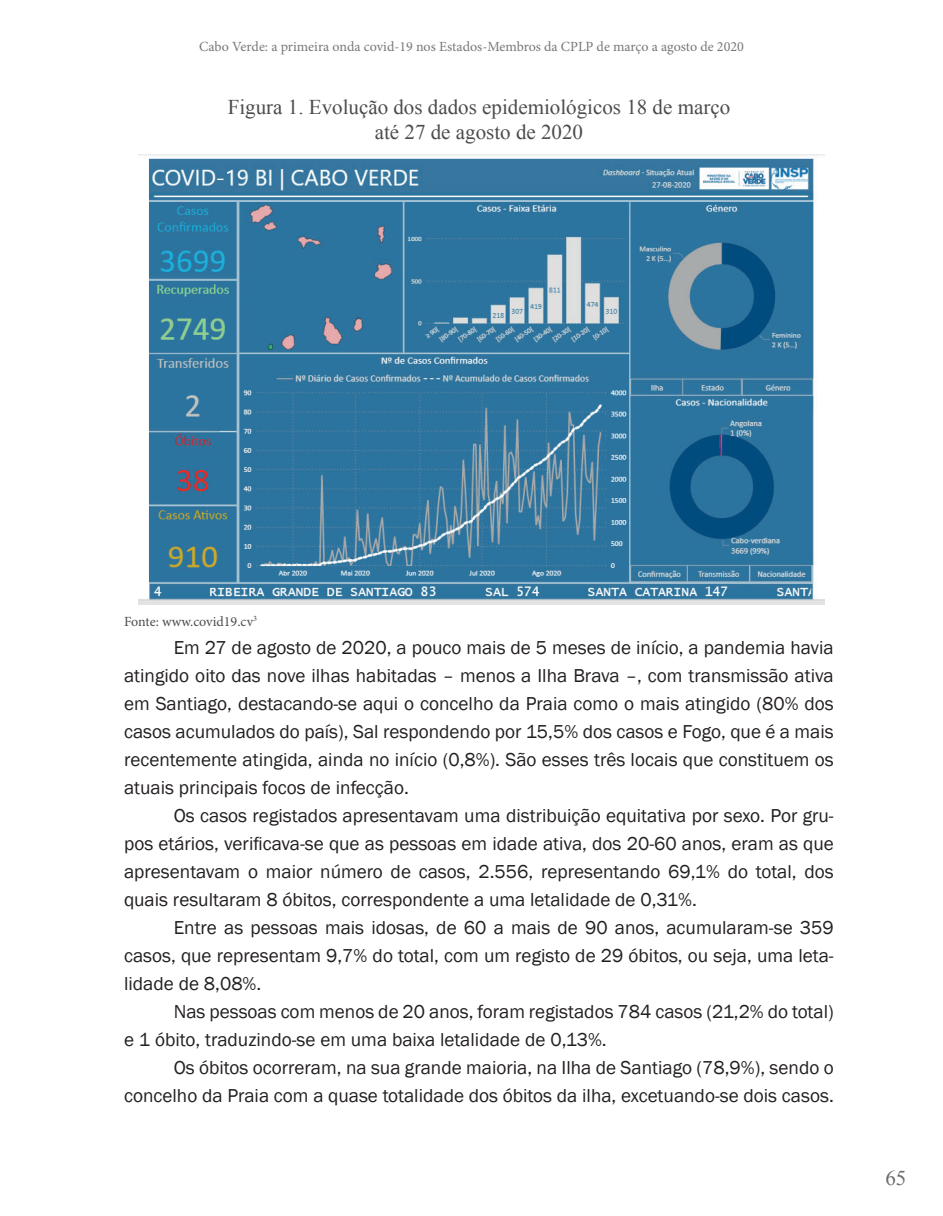
<style>
.page{position:relative;width:943px;height:1216px;background:#fff}
.page>*{position:absolute;margin:0;border:0;box-sizing:border-box;transform-origin:0 0}
.t1{font:21px/25.2px "Times New Roman";color:#4b4c4d;text-align:center}
.t2{font:21px "Times New Roman";color:#6b6b6e}
.t3{font:19.25px/28px "Franklin Gothic";color:#231f20;text-align:justify}
.t4{font:14px "Minion Pro";color:#76787b}
.t5{font:14px "Minion Pro";color:#4b4c4d}
</style>
<div class="page">
<img style="left:138px;top:154px;width:686px;height:450px">
<p class="t4" style="left:199px;top:37px;width:546px">Cabo Verde: a primeira onda covid-19 nos Estados-Membros da CPLP de março a agosto de 2020</p>
<p class="t1" style="left:228px;top:94px;width:504px">Figura 1. Evolução dos dados epidemiológicos 18 de março até 27 de agosto de 2020</p>
<p class="t5" style="left:124px;top:612px;width:134px">Fonte: www.covid19.cv<sup>3</sup></p>
<p class="t3" style="left:124px;top:634px;width:711px;text-indent:50px">Em 27 de agosto de 2020, a pouco mais de 5 meses de início, a pandemia havia atingido oito das nove ilhas habitadas – menos a Ilha Brava –, com transmissão ativa em Santiago, destacando-se aqui o concelho da Praia como o mais atingido (80% dos casos acumulados do país), Sal respondendo por 15,5% dos casos e Fogo, que é a mais recentemente atingida, ainda no início (0,8%). São esses três locais que constituem os atuais principais focos de infecção.</p>
<p class="t3" style="left:124px;top:802px;width:711px;text-indent:50px">Os casos registados apresentavam uma distribuição equitativa por sexo. Por gru&shy;pos etários, verificava-se que as pessoas em idade ativa, dos 20-60 anos, eram as que apresentavam o maior número de casos, 2.556, representando 69,1% do total, dos quais resultaram 8 óbitos, correspondente a uma letalidade de 0,31%.</p>
<p class="t3" style="left:124px;top:914px;width:711px;text-indent:50px">Entre as pessoas mais idosas, de 60 a mais de 90 anos, acumularam-se 359 casos, que representam 9,7% do total, com um registo de 29 óbitos, ou seja, uma leta&shy;lidade de 8,08%.</p>
<p class="t3" style="left:124px;top:998px;width:711px;text-indent:50px">Nas pessoas com menos de 20 anos, foram registados 784 casos (21,2% do total) e 1 óbito, traduzindo-se em uma baixa letalidade de 0,13%.</p>
<p class="t3" style="left:124px;top:1054px;width:711px;text-align:right">Os óbitos ocorreram, na sua grande maioria, na Ilha de Santiago (78,9%), sendo o concelho da Praia com a quase totalidade dos óbitos da ilha, excetuando-se dois casos.</p>
<p class="t2" style="left:885px;top:1164px;width:22px">65</p>
</div>
